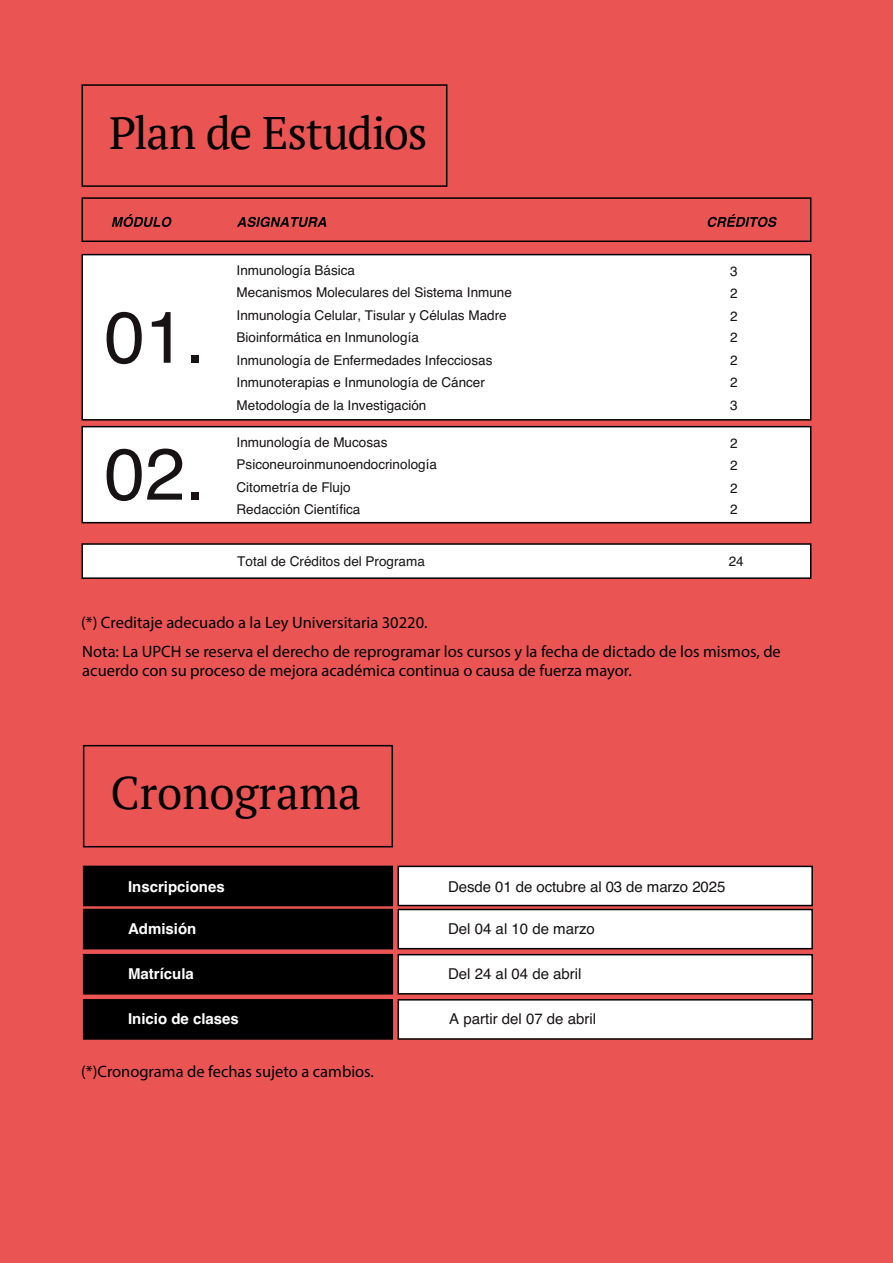
<style>
.page{position:relative;width:893px;height:1263px;background:#ea5554}
.page>*{position:absolute;margin:0;border:0;box-sizing:border-box;transform-origin:0 0}
.t1{font:72.75px "Helvetica";color:#171314}
.t2{font:45.45px "PT Serif";letter-spacing:-.03em;color:#000}
.t3{font:45.45px "PT Serif";letter-spacing:-.005em;color:#000}
.t4{font:16.5px/19.8px "Myriad Pro";color:#000}
.t5{font:15px "Helvetica";color:#171314}
.t6{font:700 15px "Helvetica";color:#fff}
.t7{font:13.5px/22.5px "Helvetica";color:#171314}
</style>
<div class="page">
<div style="left:81px;top:84px;width:366px;height:103px;border:2px solid #000"></div>
<div style="left:81px;top:197px;width:730px;height:45px;border:2px solid #000"></div>
<svg style="left:237px;top:217px;width:89px;height:10px"></svg>
<svg style="left:112px;top:214px;width:60px;height:13px"></svg>
<svg style="left:708px;top:214px;width:69px;height:13px"></svg>
<div style="left:81px;top:254px;width:730px;height:167px;background:#fff;border:2px solid #000"></div>
<div style="left:81px;top:426px;width:730px;height:97px;background:#fff;border:2px solid #000"></div>
<div style="left:83px;top:745px;width:310px;height:102px;border:2px solid #000"></div>
<div style="left:83px;top:909px;width:310px;height:40px;background:#000"></div>
<div style="left:398px;top:909px;width:415px;height:40px;background:#fff;border:2px solid #000"></div>
<div style="left:83px;top:866px;width:310px;height:40px;background:#000"></div>
<div style="left:398px;top:866px;width:415px;height:40px;background:#fff;border:2px solid #000"></div>
<div style="left:83px;top:954px;width:310px;height:40px;background:#000"></div>
<div style="left:398px;top:954px;width:415px;height:40px;background:#fff;border:2px solid #000"></div>
<div style="left:83px;top:999px;width:310px;height:41px;background:#000;border:2px solid #000"></div>
<div style="left:398px;top:999px;width:415px;height:41px;background:#fff;border:2px solid #000"></div>
<div style="left:81px;top:543px;width:730px;height:36px;background:#fff;border:2px solid #000"></div>
<h2 class="t2" style="left:109px;top:103px;width:320px">Plan de Estudios</h2>
<h1 class="t1" style="left:104px;top:281px;width:103px">01.</h1>
<p class="t7" style="left:237px;top:259px;width:277px">Inmunología Básica<br>Mecanismos Moleculares del Sistema Inmune Inmunología Celular, Tisular y Células Madre Bioinformática en Inmunología<br>Inmunología de Enfermedades Infecciosas</p>
<p class="t7" style="left:730px;top:260px;width:9px;line-height:22px;text-align:justify">3<br>2<br>2<br>2</p>
<p class="t7" style="left:730px;top:349px;width:9px">2</p>
<h1 class="t1" style="left:104px;top:418px;width:103px">02.</h1>
<p class="t7" style="left:237px;top:371px;width:250px">Inmunoterapias e Inmunología de Cáncer</p>
<p class="t7" style="left:730px;top:371px;width:9px">2</p>
<p class="t7" style="left:237px;top:394px;width:191px">Metodología de la Investigación</p>
<p class="t7" style="left:730px;top:394px;width:9px">3</p>
<p class="t7" style="left:237px;top:431px;width:202px">Inmunología de Mucosas<br>Psiconeuroinmunoendocrinología<br>Citometría de Flujo</p>
<p class="t7" style="left:237px;top:498px;width:125px">Redacción Científica</p>
<p class="t7" style="left:730px;top:432px;width:9px;line-height:22px;text-align:justify">2<br>2<br>2<br>2</p>
<p class="t7" style="left:237px;top:550px;width:189px">Total de Créditos del Programa</p>
<p class="t7" style="left:729px;top:550px;width:17px">24</p>
<p class="t4" style="left:81px;top:612px;width:348px">(*) Creditaje adecuado a la Ley Universitaria 30220.</p>
<p class="t4" style="left:82px;top:641px;width:700px">Nota: La UPCH se reserva el derecho de reprogramar los cursos y la fecha de dictado de los mismos, de acuerdo con su proceso de mejora académica continua o causa de fuerza mayor.</p>
<h2 class="t3" style="left:111px;top:764px;width:252px">Cronograma</h2>
<p class="t6" style="left:128px;top:874px;width:98px">Inscripciones</p>
<p class="t5" style="left:448px;top:875px;width:279px">Desde 01 de octubre al 03 de marzo 2025</p>
<p class="t6" style="left:128px;top:916px;width:70px">Admisión</p>
<p class="t5" style="left:448px;top:917px;width:148px">Del 04 al 10 de marzo</p>
<p class="t6" style="left:128px;top:962px;width:67px">Matrícula</p>
<p class="t5" style="left:448px;top:962px;width:135px">Del 24 al 04 de abril</p>
<p class="t6" style="left:128px;top:1007px;width:112px">Inicio de clases</p>
<p class="t5" style="left:449px;top:1007px;width:148px">A partir del 07 de abril</p>
<p class="t4" style="left:81px;top:1061px;width:294px">(*)Cronograma de fechas sujeto a cambios.</p>
</div>
